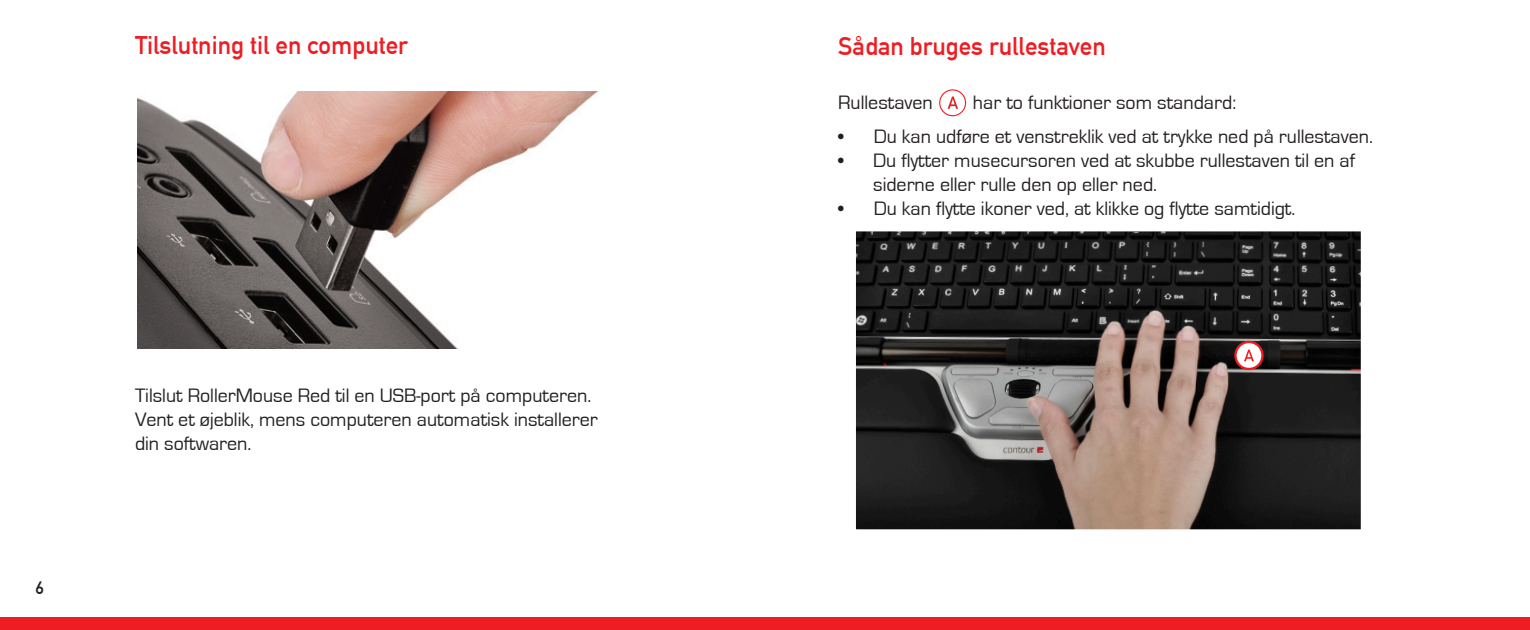
<style>
.page{position:relative;width:1530px;height:630px;background:#fff}
.page>*{position:absolute;margin:0;border:0;box-sizing:border-box;transform-origin:0 0}
.t1{font:25px "DIN1451 Com Mittelschrift";color:#ee1d23}
.t2{font:20px/24px "Eurostile";color:#231f20}
.t3{font:17.5px "DIN1451 Com Mittelschrift";color:#231f20}
</style>
<div class="page">
<img style="left:856px;top:231px;width:505px;height:298px">
<div style="left:0;top:618px;width:1530px;height:12px;background:#ee1d23"></div>
<img style="left:138px;top:92px;width:460px;height:257px">
<div style="left:939px;top:89px;width:27px;height:27px;border:1px solid #ee1d23;border-radius:50%"></div>
<svg style="left:948px;top:97px;width:10px;height:12px"></svg>
<svg style="left:1235px;top:342px;width:27px;height:27px"></svg>
<div style="left:1234px;top:341px;width:30px;height:29px;border:2px solid #ee1d23;border-radius:50%"></div>
<svg style="left:1244px;top:350px;width:10px;height:11px"></svg>
<p class="t1" style="left:135px;top:31px;width:274px">Tilslutning til en computer</p>
<p class="t3" style="left:36px;top:578px;width:10px">6</p>
<p class="t2" style="left:135px;top:383px;width:464px">Tilslut RollerMouse Red til en USB-port på computeren.<br>Vent et øjeblik, mens computeren automatisk installerer din softwaren.</p>
<p class="t1" style="left:838px;top:31px;width:269px">Sådan bruges rullestaven</p>
<p class="t2" style="left:838px;top:91px;width:96px">Rullestaven</p>
<p class="t2" style="left:973px;top:91px;width:265px">har to funktioner som standard:</p>
<p class="t2" style="left:838px;top:125px;width:536px">• Du kan udføre et venstreklik ved at trykke ned på rullestaven.</p>
<p class="t2" style="left:873px;top:149px;width:483px;text-indent:-35px">• Du flytter musecursoren ved at skubbe rullestaven til en af siderne eller rulle den op eller ned.</p>
<p class="t2" style="left:838px;top:197px;width:459px">• Du kan flytte ikoner ved, at klikke og flytte samtidigt.</p>
</div>
